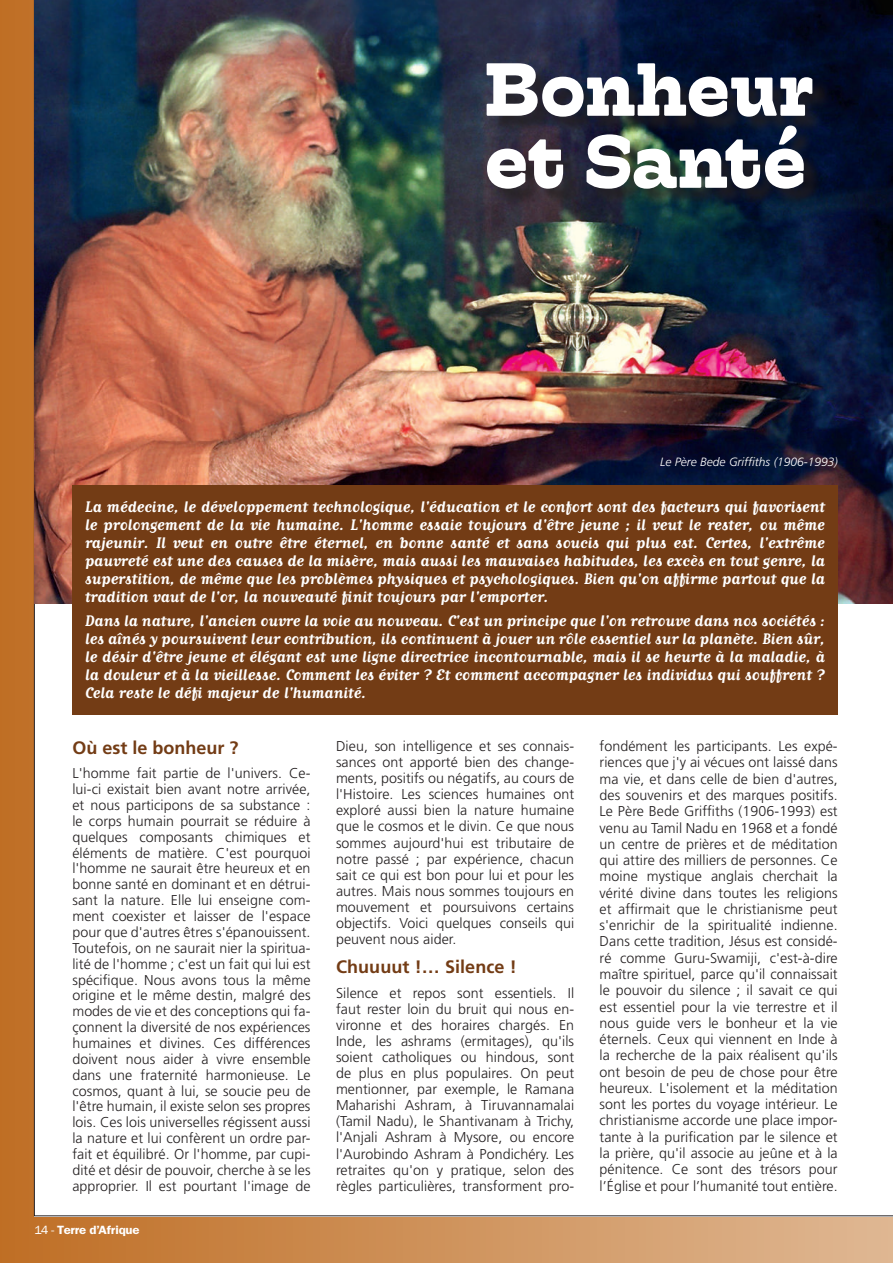
<style>
.page{position:relative;width:893px;height:1263px;background:#fff}
.page>*{position:absolute;margin:0;border:0;box-sizing:border-box;transform-origin:0 0}
.t1{font:700 75px/72px "Hatch";letter-spacing:-.005em;color:#fff}
.t2{font:700 18px/18px "Matrix Script";color:#fff;text-align:justify}
.t3{font:700 18px "Frutiger";letter-spacing:.005em;color:#733c15}
.t4{font:300 14.25px/16.2px "Frutiger";letter-spacing:.005em;color:#231f20;text-align:justify}
.t5{font:italic 300 12px "Frutiger";color:#fff}
.t6{font:600 12px "Franklin Gothic";letter-spacing:-.015em;color:#fff;scale:1.1 1}
.s1{font-weight:400}
</style>
<div class="page">
<div style="left:0;top:0;width:893px;height:1263px;background:linear-gradient(to right,#bf712a,#ddb795)"></div>
<svg style="left:34px;top:604px;width:859px;height:612px"></svg>
<img style="left:34px;top:0;width:859px;height:604px">
<div style="left:72px;top:485px;width:766px;height:229px;background:#733c15"></div>
<div style="left:489px;top:66px;width:342px;height:141px;background:#231f20;opacity:.75"></div>
<h1 class="t1" style="left:485px;top:53px;width:331px">Bonheur et Santé</h1>
<p class="t5" style="left:660px;top:455px;width:179px">Le Père Bede Griffiths (1906-1993)</p>
<p class="t2" style="left:85px;top:497px;width:741px">La médecine, le développement technologique, l'éducation et le confort sont des facteurs qui favorisent le prolongement de la vie humaine. L'homme essaie toujours d'être jeune ; il veut le rester, ou même rajeunir. Il veut en outre être éternel, en bonne santé et sans soucis qui plus est. Certes, l'extrême pauvreté est une des causes de la misère, mais aussi les mauvaises habitudes, les excès en tout genre, la superstition, de même que les problèmes physiques et psychologiques. Bien qu'on affirme partout que la tradition vaut de l'or, la nouveauté finit toujours par l'emporter.</p>
<p class="t2" style="left:85px;top:612px;width:741px">Dans la nature, l'ancien ouvre la voie au nouveau. C'est un principe que l'on retrouve dans nos sociétés : les aînés y poursuivent leur contribution, ils continuent à jouer un rôle essentiel sur la planète. Bien sûr, le désir d'être jeune et élégant est une ligne directrice incontournable, mais il se heurte à la maladie, à la douleur et à la vieillesse. Comment les éviter ? Et comment accompagner les individus qui souffrent ?<br>Cela reste le défi majeur de l'humanité.</p>
<p class="t3" style="left:72px;top:737px;width:168px">Où est le bonheur ?</p>
<p class="t4" style="left:72px;top:765px;width:240px">L'homme fait partie de l'univers. Ce&shy;lui-ci existait bien avant notre arrivée, et nous participons de sa substance : le corps humain pourrait se réduire à quelques composants chimiques et éléments de matière. C'est pourquoi l'homme ne saurait être heureux et en bonne santé en dominant et en détrui&shy;sant la nature. Elle lui enseigne com&shy;ment coexister et laisser de l'espace pour que d'autres êtres s'épanouissent.<br>Toutefois, on ne saurait nier la spiritua&shy;lité de l'homme ; c'est un fait qui lui est spécifique. Nous avons tous la même origine et le même destin, malgré des modes de vie et des conceptions qui fa&shy;çonnent la diversité de nos expériences humaines et divines. Ces différences doivent nous aider à vivre ensemble dans une fraternité harmonieuse. Le cosmos, quant à lui, se soucie peu de l'être humain, il existe selon ses propres lois. Ces lois universelles régissent aussi la nature et lui confèrent un ordre par&shy;fait et équilibré. Or l'homme, par cupi&shy;dité et désir de pouvoir, cherche à se les approprier. Il est pourtant l'image de</p>
<p class="t6" style="left:34px;top:1222px;width:98px"><span class="s1">14 -</span> Terre d’Afrique</p>
<p class="t4" style="left:336px;top:738px;width:240px">Dieu, son intelligence et ses connais&shy;sances ont apporté bien des change&shy;ments, positifs ou négatifs, au cours de l'Histoire. Les sciences humaines ont exploré aussi bien la nature humaine que le cosmos et le divin. Ce que nous sommes aujourd'hui est tributaire de notre passé ; par expérience, chacun sait ce qui est bon pour lui et pour les autres. Mais nous sommes toujours en mouvement et poursuivons certains objectifs. Voici quelques conseils qui peuvent nous aider.</p>
<p class="t3" style="left:336px;top:956px;width:182px">Chuuuut !… Silence !</p>
<p class="t4" style="left:336px;top:985px;width:240px">Silence et repos sont essentiels. Il faut rester loin du bruit qui nous en&shy;vironne et des horaires chargés. En Inde, les ashrams (ermitages), qu'ils soient catholiques ou hindous, sont de plus en plus populaires. On peut mentionner, par exemple, le Ramana Maharishi Ashram, à Tiruvannamalai (Tamil Nadu), le Shantivanam à Trichy, l'Anjali Ashram à Mysore, ou encore l'Aurobindo Ashram à Pondichéry. Les retraites qu'on y pratique, selon des règles particulières, transforment pro-</p>
<p class="t4" style="left:600px;top:738px;width:240px">fondément les participants. Les expé&shy;riences que j'y ai vécues ont laissé dans ma vie, et dans celle de bien d'autres, des souvenirs et des marques positifs.<br>Le Père Bede Griffiths (1906-1993) est venu au Tamil Nadu en 1968 et a fondé un centre de prières et de méditation qui attire des milliers de personnes. Ce moine mystique anglais cherchait la vérité divine dans toutes les religions et affirmait que le christianisme peut s'enrichir de la spiritualité indienne.<br>Dans cette tradition, Jésus est considé&shy;ré comme Guru-Swamiji, c'est-à-dire maître spirituel, parce qu'il connaissait le pouvoir du silence ; il savait ce qui est essentiel pour la vie terrestre et il nous guide vers le bonheur et la vie éternels. Ceux qui viennent en Inde à la recherche de la paix réalisent qu'ils ont besoin de peu de chose pour être heureux. L'isolement et la méditation sont les portes du voyage intérieur. Le christianisme accorde une place impor&shy;tante à la purification par le silence et la prière, qu'il associe au jeûne et à la pénitence. Ce sont des trésors pour l’Église et pour l’humanité tout entière.</p>
</div>
